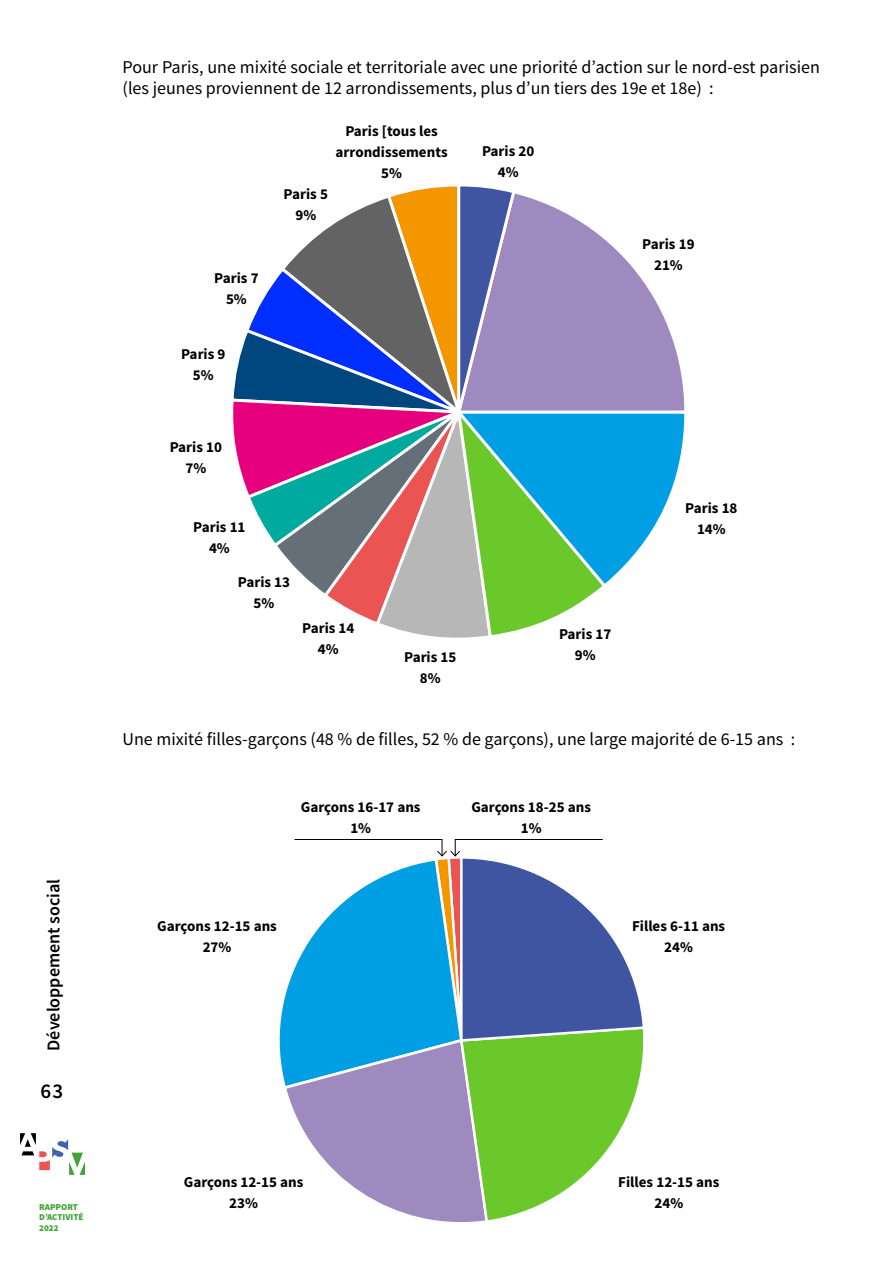
<style>
.page{position:relative;width:893px;height:1263px;background:#fff}
.page>*{position:absolute;margin:0;border:0;box-sizing:border-box;transform-origin:0 0}
.t1{font:600 21px "Source Sans Pro";color:#000}
.t2{font:18px/21px "Source Sans Pro";color:#000}
.t3{font:600 18px "Source Sans Pro";color:#000}
.t4{font:700 15px/21px "Source Sans Pro";color:#000;text-align:center}
.t5{font:900 9px/10.5px "Source Sans Pro";color:#3fa535}
</style>
<div class="page">
<svg style="left:20px;top:1133px;width:65px;height:42px"></svg>
<svg style="left:233px;top:186px;width:452px;height:452px"></svg>
<svg style="left:281px;top:839px;width:363px;height:383px"></svg>
<p class="t3" style="left:42px;top:1051px;width:173px;rotate:-90deg">Développement social</p>
<h1 class="t1" style="left:41px;top:1078px;width:24px">63</h1>
<p class="t5" style="left:39px;top:1202px;width:46px">RAPPORT<br>D’ACTIVITÉ<br>2022</p>
<p class="t2" style="left:123px;top:57px;width:699px">Pour Paris, une mixité sociale et territoriale avec une priorité d’action sur le nord-est parisien (les jeunes proviennent de 12 arrondissements, plus d’un tiers des 19e et 18e) :</p>
<p class="t4" style="left:214px;top:268px;width:46px">Paris 7<br>5%</p>
<p class="t4" style="left:181px;top:344px;width:46px">Paris 9<br>5%</p>
<p class="t4" style="left:284px;top:184px;width:46px">Paris 5<br>9%</p>
<p class="t4" style="left:336px;top:121px;width:114px">Paris [tous les arrondissements<br>5%</p>
<p class="t4" style="left:170px;top:437px;width:54px">Paris 10<br>7%</p>
<p class="t4" style="left:193px;top:517px;width:54px">Paris 11<br>4%</p>
<p class="t4" style="left:238px;top:572px;width:54px">Paris 13<br>5%</p>
<p class="t4" style="left:482px;top:141px;width:54px">Paris 20<br>4%</p>
<p class="t4" style="left:302px;top:618px;width:54px">Paris 14<br>4%</p>
<p class="t4" style="left:559px;top:624px;width:54px">Paris 17</p>
<p class="t4" style="left:404px;top:647px;width:54px">Paris 15</p>
<p class="t4" style="left:575px;top:645px;width:22px">9%</p>
<p class="t4" style="left:420px;top:668px;width:22px">8%</p>
<p class="t4" style="left:642px;top:234px;width:54px">Paris 19<br>21%</p>
<p class="t4" style="left:685px;top:498px;width:54px">Paris 18<br>14%</p>
<p class="t2" style="left:123px;top:729px;width:674px">Une mixité filles-garçons (48 % de filles, 52 % de garçons), une large majorité de 6-15 ans :</p>
<p class="t4" style="left:301px;top:797px;width:121px">Garçons 16-17 ans<br>1%</p>
<p class="t4" style="left:471px;top:797px;width:121px">Garçons 18-25 ans<br>1%</p>
<p class="t4" style="left:157px;top:916px;width:121px">Garçons 12-15 ans<br>27%</p>
<p class="t4" style="left:632px;top:916px;width:95px">Filles 6-11 ans<br>24%</p>
<p class="t4" style="left:184px;top:1172px;width:121px">Garçons 12-15 ans<br>23%</p>
<p class="t4" style="left:618px;top:1172px;width:103px">Filles 12-15 ans<br>24%</p>
</div>
